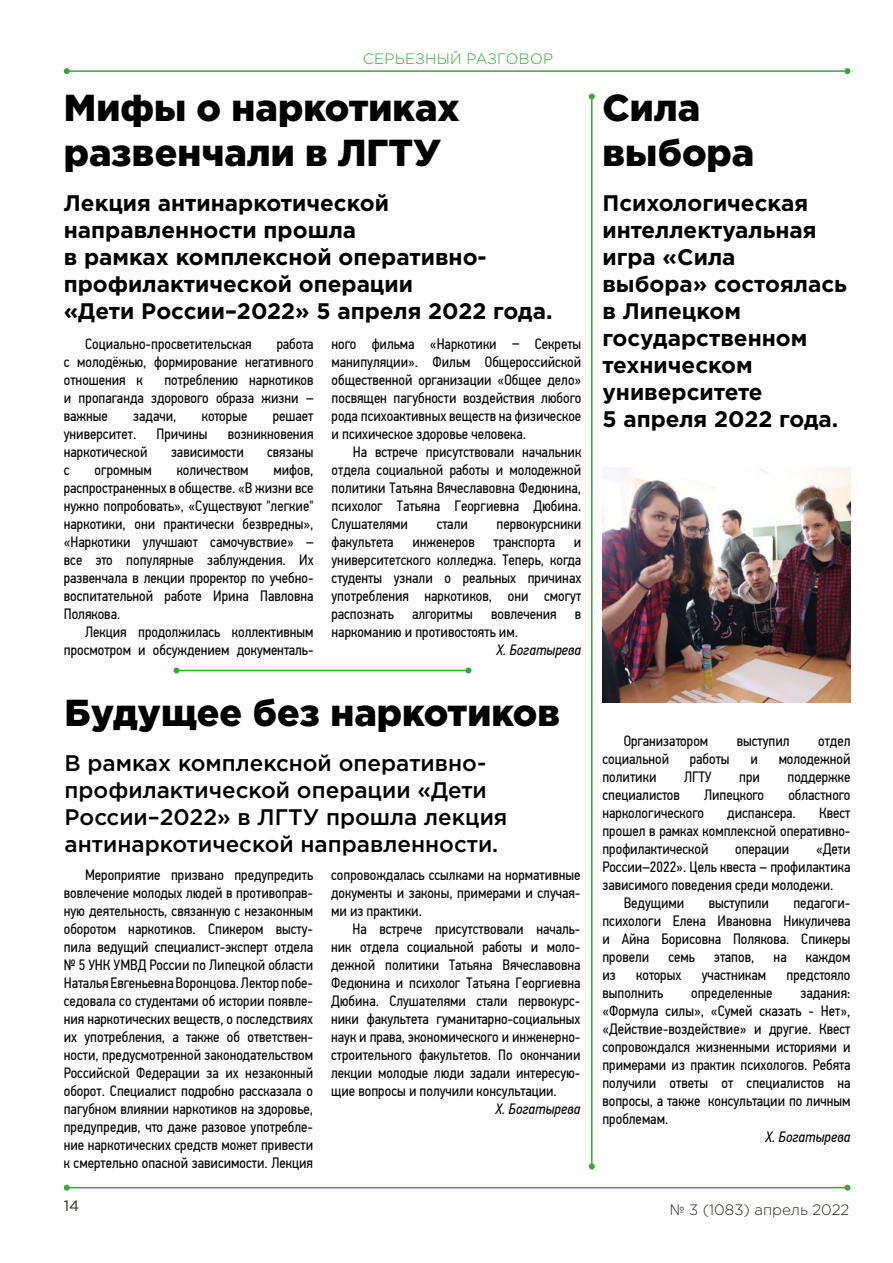
<style>
.page{position:relative;width:893px;height:1263px;background:#fff}
.page>*{position:absolute;margin:0;border:0;box-sizing:border-box;transform-origin:0 0}
.t1{font:900 37.5px/45px "Gotham Pro";color:#000}
.t2{font:700 22.5px/27px "Gotham Pro";color:#000}
.t3{font:500 22.5px/27px "Gotham Pro";color:#000}
.t4{font:15px/18px "PF Din Text Cond Pro";color:#000;text-align:justify}
.t5{font:italic 15px "PF Din Text Cond Pro";color:#000}
.t6{font:300 15px "Gotham Pro";color:#2f2722}
.t7{font:300 15px "Gotham Pro";letter-spacing:.02em;color:#35a936}
.t8{font:15px "Gotham Pro";color:#2f2722}
</style>
<div class="page">
<hr style="left:67px;top:70px;width:780px;height:2px;background:#35a936">
<svg style="left:64px;top:68px;width:6px;height:6px"></svg>
<svg style="left:844px;top:68px;width:6px;height:6px"></svg>
<hr style="left:67px;top:1187px;width:780px;height:1px;background:#35a936">
<svg style="left:64px;top:1185px;width:6px;height:6px"></svg>
<svg style="left:844px;top:1185px;width:6px;height:6px"></svg>
<hr style="left:176px;top:670px;width:292px;height:1px;background:#35a936">
<svg style="left:173px;top:667px;width:6px;height:6px"></svg>
<svg style="left:465px;top:667px;width:6px;height:6px"></svg>
<img style="left:602px;top:468px;width:248px;height:235px">
<hr style="left:591px;top:97px;width:1px;height:1069px;background:#35a936">
<svg style="left:589px;top:1163px;width:6px;height:6px"></svg>
<svg style="left:589px;top:94px;width:6px;height:6px"></svg>
<p class="t7" style="left:363px;top:50px;width:192px">СЕРЬЕЗНЫЙ РАЗГОВОР</p>
<h1 class="t1" style="left:64px;top:84px;width:397px">Мифы о наркотиках развенчали в ЛГТУ</h1>
<h2 class="t2" style="left:64px;top:189px;width:490px">Лекция антинаркотической направленности прошла<br>в рамках комплексной оперативно&shy;профилактической операции<br>«Дети России–2022» 5 апреля 2022 года.</h2>
<p class="t4" style="left:64px;top:335px;width:251px;text-indent:213px">работа с молодёжью, формирование негативного отношения к</p>
<p class="t4" style="left:85px;top:335px;width:168px">Социально-просветительская</p>
<p class="t4" style="left:64px;top:371px;width:251px;text-indent:101px">потреблению наркотиков и пропаганда здорового образа жизни – важные</p>
<p class="t4" style="left:133px;top:407px;width:45px">задачи,</p>
<p class="t4" style="left:202px;top:407px;width:47px">которые</p>
<p class="t4" style="left:273px;top:407px;width:42px">решает</p>
<p class="t4" style="left:64px;top:425px;width:74px">университет.</p>
<p class="t4" style="left:157px;top:425px;width:52px">Причины</p>
<p class="t4" style="left:228px;top:425px;width:87px">возникновения</p>
<p class="t4" style="left:64px;top:443px;width:85px">наркотической</p>
<p class="t4" style="left:171px;top:443px;width:74px">зависимости</p>
<p class="t4" style="left:267px;top:443px;width:48px">связаны</p>
<p class="t4" style="left:64px;top:461px;width:7px">с</p>
<p class="t4" style="left:95px;top:461px;width:59px">огромным</p>
<p class="t4" style="left:177px;top:461px;width:73px">количеством</p>
<p class="t4" style="left:64px;top:461px;width:251px;text-indent:210px">мифов, распространенных в обществе. «В жизни все нужно попробовать», «Существуют "легкие" наркотики, они практически безвредны», «Наркотики улучшают самочувствие» – все это популярные заблуждения. Их развенчала в лекции проректор по учебно&shy;воспитательной работе Ирина Павловна Полякова.</p>
<p class="t4" style="left:64px;top:623px;width:251px;text-align:right">Лекция продолжилась коллективным просмотром и обсуждением документаль-</p>
<p class="t4" style="left:332px;top:335px;width:251px">ного фильма «Наркотики – Секреты манипуляции». Фильм Общероссийской общественной организации «Общее дело» посвящен пагубности воздействия любого рода психоактивных веществ на физическое и психическое здоровье человека.</p>
<p class="t4" style="left:332px;top:443px;width:251px;text-indent:21px">На встрече присутствовали начальник отдела социальной работы и молодежной политики Татьяна Вячеславовна Федюнина, психолог Татьяна Георгиевна Дюбина.<br>Слушателями</p>
<p class="t4" style="left:437px;top:515px;width:33px">стали</p>
<p class="t4" style="left:496px;top:515px;width:86px">первокурсники</p>
<p class="t4" style="left:332px;top:533px;width:64px">факультета</p>
<p class="t4" style="left:412px;top:533px;width:64px">инженеров</p>
<p class="t4" style="left:494px;top:533px;width:63px">транспорта</p>
<p class="t4" style="left:332px;top:533px;width:251px;text-indent:242px">и университетского колледжа. Теперь, когда студенты узнали о реальных причинах употребления наркотиков, они смогут распознать алгоритмы вовлечения в наркоманию и противостоять им.</p>
<p class="t5" style="left:496px;top:641px;width:86px">Х. Богатырева</p>
<h1 class="t1" style="left:65px;top:689px;width:497px">Будущее без наркотиков</h1>
<h2 class="t3" style="left:65px;top:749px;width:444px">В рамках комплексной оперативно&shy;профилактической операции «Дети России–2022» в ЛГТУ прошла лекция антинаркотической направленности.</h2>
<p class="t4" style="left:64px;top:866px;width:251px;text-indent:21px">Мероприятие призвано предупредить вовлечение молодых людей в противоправ&shy;ную деятельность, связанную с незаконным оборотом наркотиков. Спикером высту&shy;пила ведущий специалист-эксперт отдела № 5 УНК УМВД России по Липецкой области Наталья Евгеньевна Воронцова. Лектор побе&shy;седовала со студентами об истории появле&shy;ния наркотических веществ, о последствиях их употребления, а также об ответствен&shy;ности, предусмотренной законодательством Российской Федерации за их незаконный оборот. Специалист подробно рассказала о пагубном влиянии наркотиков на здоровье, предупредив, что даже разовое употребле&shy;ние наркотических средств может привести к смертельно опасной зависимости. Лекция</p>
<p class="t4" style="left:331px;top:866px;width:251px">сопровождалась ссылками на нормативные документы и законы, примерами и случая&shy;ми из практики.</p>
<p class="t4" style="left:331px;top:920px;width:251px;text-indent:21px">На встрече присутствовали началь&shy;ник отдела социальной работы и моло&shy;дежной политики Татьяна Вячеславовна Федюнина и психолог Татьяна Георгиевна Дюбина. Слушателями стали первокурс&shy;ники факультета гуманитарно-социальных наук и права, экономического и инженерно&shy;строительного факультетов. По окончании лекции молодые люди задали интересую&shy;щие вопросы и получили консультации.</p>
<p class="t5" style="left:496px;top:1100px;width:86px">Х. Богатырева</p>
<h1 class="t1" style="left:602px;top:84px;width:154px">Сила выбора</h1>
<h2 class="t2" style="left:602px;top:189px;width:246px">Психологическая интеллектуальная игра «Сила<br>выбора» состоялась в Липецком государственном техническом университете<br>5 апреля 2022 года.</h2>
<p class="t4" style="left:624px;top:732px;width:86px">Организатором</p>
<p class="t4" style="left:737px;top:732px;width:54px">выступил</p>
<p class="t4" style="left:818px;top:732px;width:34px">отдел</p>
<p class="t4" style="left:602px;top:750px;width:68px">социальной</p>
<p class="t4" style="left:690px;top:750px;width:41px">работы</p>
<p class="t4" style="left:750px;top:750px;width:9px">и</p>
<p class="t4" style="left:779px;top:750px;width:73px">молодежной</p>
<p class="t4" style="left:602px;top:768px;width:56px">политики</p>
<p class="t4" style="left:684px;top:768px;width:29px">ЛГТУ</p>
<p class="t4" style="left:739px;top:768px;width:22px">при</p>
<p class="t4" style="left:788px;top:768px;width:64px">поддержке</p>
<p class="t4" style="left:602px;top:786px;width:79px">специалистов</p>
<p class="t4" style="left:704px;top:786px;width:62px">Липецкого</p>
<p class="t4" style="left:788px;top:786px;width:64px">областного</p>
<p class="t4" style="left:602px;top:804px;width:103px">наркологического</p>
<p class="t4" style="left:727px;top:804px;width:70px">диспансера.</p>
<p class="t4" style="left:602px;top:804px;width:250px;text-indent:217px">Квест прошел в рамках комплексной оперативно&shy;профилактической</p>
<p class="t4" style="left:735px;top:840px;width:56px">операции</p>
<p class="t4" style="left:816px;top:840px;width:36px">«Дети</p>
<p class="t4" style="left:602px;top:858px;width:250px">России–2022». Цель квеста – профилактика</p>
<p class="t4" style="left:602px;top:876px;width:233px">зависимого поведения среди молодежи.</p>
<p class="t4" style="left:624px;top:894px;width:62px">Ведущими</p>
<p class="t4" style="left:709px;top:894px;width:62px">выступили</p>
<p class="t4" style="left:602px;top:894px;width:250px;text-indent:191px">педагоги&shy;психологи Елена Ивановна Никуличева и Айна Борисовна Полякова. Спикеры провели</p>
<p class="t4" style="left:668px;top:948px;width:28px">семь</p>
<p class="t4" style="left:714px;top:948px;width:42px">этапов,</p>
<p class="t4" style="left:774px;top:948px;width:15px">на</p>
<p class="t4" style="left:806px;top:948px;width:46px">каждом</p>
<p class="t4" style="left:602px;top:966px;width:15px">из</p>
<p class="t4" style="left:636px;top:966px;width:47px">которых</p>
<p class="t4" style="left:702px;top:966px;width:66px">участникам</p>
<p class="t4" style="left:787px;top:966px;width:65px">предстояло</p>
<p class="t4" style="left:602px;top:984px;width:62px">выполнить</p>
<p class="t4" style="left:691px;top:984px;width:83px">определенные</p>
<p class="t4" style="left:602px;top:984px;width:250px;text-indent:198px">задания: «Формула силы», «Сумей сказать - Нет», «Действие-воздействие» и другие. Квест сопровождался жизненными историями и примерами из практик психологов. Ребята получили ответы от специалистов на вопросы, а также консультации по личным проблемам.</p>
<p class="t5" style="left:765px;top:1128px;width:86px">Х. Богатырева</p>
<p class="t8" style="left:64px;top:1197px;width:17px">14</p>
<p class="t6" style="left:670px;top:1202px;width:181px">№ 3 (1083) апрель 2022</p>
</div>
